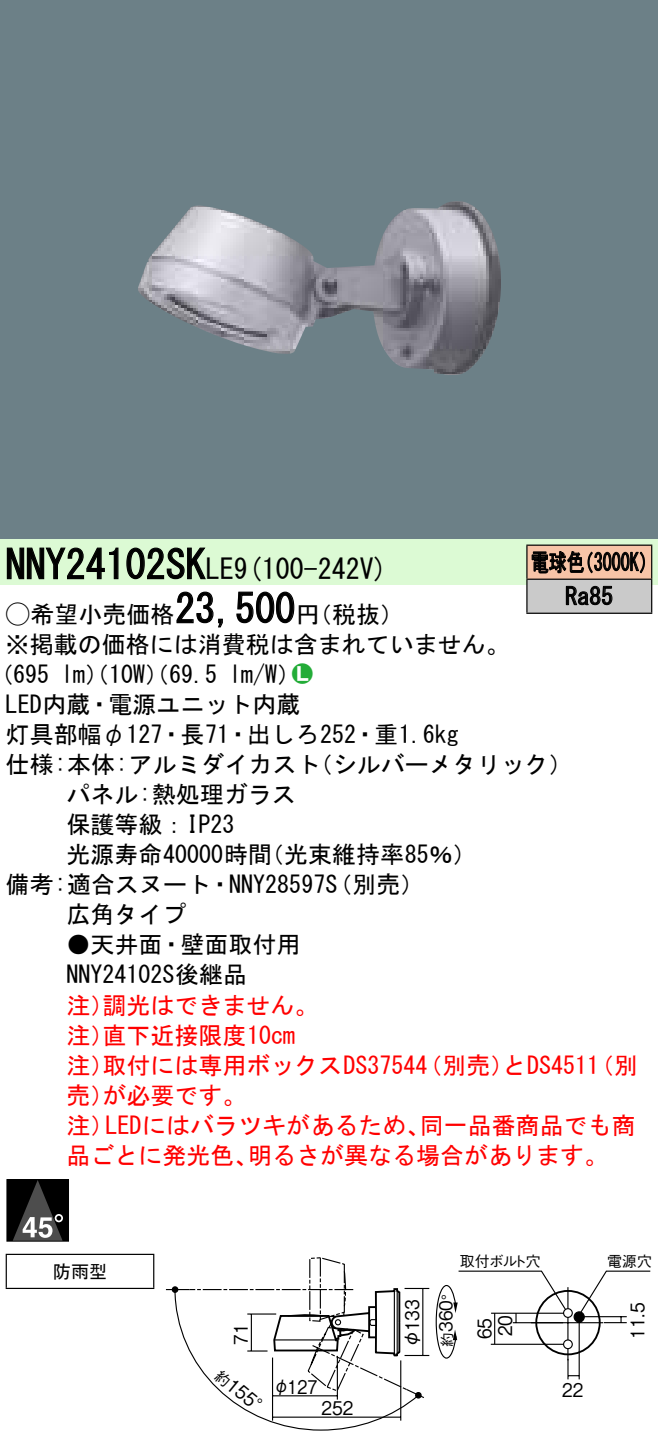
<style>
.page{position:relative;width:658px;height:1442px;background:#fff}
.page>*{position:absolute;margin:0;border:0;box-sizing:border-box;transform-origin:0 0}
.t1{font:40px "MS Gothic";color:#000}
.t2{font:28px "MS Gothic";color:#000}
.t3{font:24px/30.4px "MS Gothic";color:#000}
.t4{font:24px/30px "MS Gothic";color:#f00}
.t5{font:24px/34px "MS Gothic";color:#000;scale:.75 1}
.t6{font:24px "Ford Classification 1";color:#23ac38}
.t7{font:18.8px/20.8px "Gothic BBB Pro Medium 90 pv RKSJ H";color:#000;scale:.9 1}
.t8{font:18.8px "Gothic BBB Pro Medium 90 pv RKSJ H";color:#000;scale:.85 1}
.t9{font:18.8px "Gothic BBB Pro Medium 90 pv RKSJ H";color:#000}
.t10{font:18px "Gothic BBB Pro Medium 90 pv RKSJ H";color:#000;scale:.95 1}
.t11{font:18px "MS Gothic";color:#000}
.t12{font:15.2px "Gothic BBB Pro Medium 90 pv RKSJ H";letter-spacing:-.05em;color:#000}
.t13{font:14.4px "Gothic BBB Pro Medium 90 pv RKSJ H";color:#000}
.s1{font-size:28px}
.s2{font-family:"Ford Classification 1"}
.s3{color:#fff}
</style>
<div class="page">
<div style="left:0;top:0;width:658px;height:539px;background:#6c8087"></div>
<img style="left:138px;top:201px;width:363px;height:174px">
<div style="left:0;top:539px;width:658px;height:45px;background:#dcfad4"></div>
<svg style="left:6px;top:547px;width:113px;height:32px"></svg>
<svg style="left:126px;top:547px;width:80px;height:32px"></svg>
<svg style="left:176px;top:591px;width:47px;height:37px"></svg>
<svg style="left:236px;top:591px;width:59px;height:32px"></svg>
<div style="left:7px;top:1178px;width:62px;height:63px;border:1px solid #000"></div>
<div style="left:7px;top:1179px;width:61px;height:61px;background:#000"></div>
<svg style="left:13px;top:1180px;width:50px;height:60px"></svg>
<hr style="left:6px;top:1253px;width:148px;height:1px;background:#000">
<hr style="left:6px;top:1254px;width:1px;height:33px;background:#000">
<hr style="left:153px;top:1254px;width:1px;height:33px;background:#000">
<hr style="left:6px;top:1287px;width:148px;height:1px;background:#000">
<div style="left:527px;top:545px;width:124px;height:34px;background:#f7c4a7"></div>
<div style="left:527px;top:579px;width:124px;height:34px;background:#cacaca"></div>
<hr style="left:526px;top:544px;width:126px;height:1px;background:#000">
<hr style="left:526px;top:545px;width:1px;height:33px;background:#000">
<hr style="left:651px;top:545px;width:1px;height:33px;background:#000">
<hr style="left:526px;top:578px;width:126px;height:2px;background:#000">
<hr style="left:526px;top:579px;width:1px;height:33px;background:#000">
<hr style="left:651px;top:579px;width:1px;height:33px;background:#000">
<hr style="left:526px;top:612px;width:126px;height:2px;background:#000">
<svg style="left:531px;top:551px;width:114px;height:23px"></svg>
<svg style="left:565px;top:585px;width:47px;height:20px"></svg>
<svg style="left:166px;top:1257px;width:485px;height:173px"></svg>
<h1 class="t1" style="left:6px;top:544px;width:230px">NNY24102SK<span class="s1">LE</span></h1>
<p class="t5" style="left:565px;top:545px;width:65px;text-indent:-34px">電球色<br>Ra85</p>
<p class="t5" style="left:575px;top:545px;width:109px">（3000 (K</p>
<p class="t2" style="left:234px;top:555px;width:155px">(9 100-242 (V</p>
<h1 class="t1" style="left:175px;top:588px;width:121px">23,500</h1>
<p class="t3" style="left:6px;top:599px;width:505px"><span class="s2">A</span>希望小売価格<br>※掲載の価格には消費税は含まれていません。</p>
<p class="t6" style="left:292px;top:661px;width:22px">2<span class="s3">7</span></p>
<p class="t3" style="left:296px;top:599px;width:109px">（円税抜(</p>
<p class="t3" style="left:229px;top:659px;width:73px">l m (W/</p>
<p class="t3" style="left:-11px;top:659px;width:62px">（695</p>
<p class="t3" style="left:6px;top:689px;width:296px">LED内蔵・電源ユニット内蔵</p>
<p class="t3" style="left:6px;top:719px;width:454px">灯具部幅φ127・長71・出しろ252・重1.6kg</p>
<p class="t3" style="left:309px;top:749px;width:266px">（シルバーメタリック(</p>
<p class="t3" style="left:61px;top:659px;width:158px">lm）（10 ）（W 69.5</p>
<p class="t3" style="left:6px;top:749px;width:316px">仕様:本体:アルミダイカスト</p>
<p class="t3" style="left:66px;top:779px;width:231px">パネル:熱処理ガラス</p>
<p class="t3" style="left:66px;top:809px;width:169px">保護等級：IP23</p>
<p class="t3" style="left:260px;top:839px;width:218px">（光束維持率85％(</p>
<p class="t3" style="left:66px;top:839px;width:207px">光源寿命40000時間</p>
<p class="t3" style="left:6px;top:869px;width:420px">備考:適合スヌート・NNY28597（S 別売(</p>
<p class="t3" style="left:66px;top:899px;width:121px">広角タイプ</p>
<p class="t3" style="left:66px;top:929px;width:235px">●天井面・壁面取付用<br>NNY24102S後継品</p>
<p class="t4" style="left:102px;top:989px;width:217px">調光はできません。</p>
<p class="t4" style="left:102px;top:989px;width:194px;text-indent:-36px">注）<br>直下近接限度10cm</p>
<p class="t4" style="left:66px;top:1019px;width:49px">注）</p>
<p class="t4" style="left:102px;top:1049px;width:326px">取付には専用ボックスDS37544</p>
<p class="t4" style="left:102px;top:1049px;width:145px;text-indent:-36px">注）<br>が必要です。</p>
<p class="t4" style="left:66px;top:1079px;width:49px">売）</p>
<p class="t4" style="left:418px;top:1049px;width:98px">（別売）</p>
<p class="t4" style="left:502px;top:1049px;width:98px">とDS4511</p>
<p class="t4" style="left:590px;top:1049px;width:49px">（別</p>
<p class="t4" style="left:66px;top:1109px;width:49px">注）</p>
<p class="t4" style="left:105px;top:1109px;width:326px">LEDにはバラツキがあるため、</p>
<p class="t4" style="left:420px;top:1109px;width:217px">同一品番商品でも商</p>
<p class="t4" style="left:66px;top:1139px;width:193px">品ごとに発光色、</p>
<p class="t4" style="left:248px;top:1139px;width:362px">明るさが異なる場合があります。</p>
<p class="t11" style="left:53px;top:1262px;width:55px">防雨型</p>
<p class="t12" style="left:460px;top:1248px;width:83px">取付ボルト穴</p>
<p class="t12" style="left:607px;top:1248px;width:47px">電源穴</p>
<p class="t7" style="left:228px;top:1344px;width:25px;rotate:-90deg">71</p>
<p class="t7" style="left:399px;top:1331px;width:37px;rotate:-90deg">133</p>
<p class="t9" style="left:395px;top:1347px;width:20px;rotate:-90deg">φ</p>
<p class="t10" style="left:431px;top:1331px;width:55px;rotate:-90deg">360°</p>
<p class="t13" style="left:435px;top:1346px;width:16px;rotate:-90deg">約</p>
<p class="t7" style="left:471px;top:1339px;width:29px;rotate:-90deg">65<br>20</p>
<p class="t7" style="left:624px;top:1338px;width:42px;rotate:-90deg">11.5</p>
<p class="t7" style="left:237px;top:1371px;width:58px;rotate:39deg">155°</p>
<p class="t8" style="left:287px;top:1370px;width:37px">127</p>
<p class="t8" style="left:273px;top:1369px;width:20px">φ</p>
<p class="t7" style="left:321px;top:1394px;width:37px">252</p>
<p class="t7" style="left:562px;top:1376px;width:25px">22</p>
</div>
